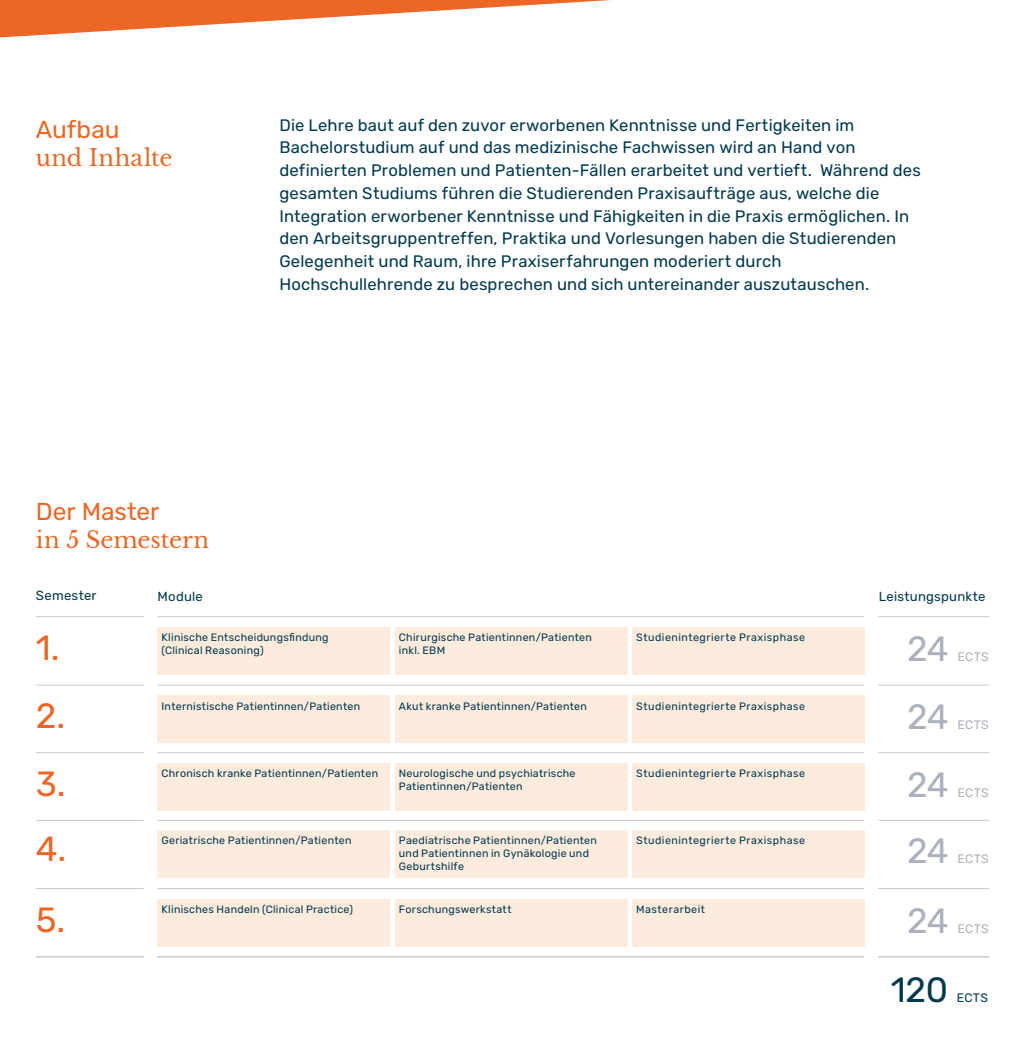
<style>
.page{position:relative;width:1029px;height:1042px;background:#fff}
.page>*{position:absolute;margin:0;border:0;box-sizing:border-box;transform-origin:0 0}
.t1{font:35px "Rubik";color:#ec6725}
.t2{font:35px "Rubik";letter-spacing:-.025em;color:#acb2bd}
.t3{font:35px "Rubik";color:#00394d}
.t4{font:24.5px "Rubik";letter-spacing:-.005em;color:#ec6725}
.t5{font:22.75px "Libre Baskerville";color:#ec6725}
.t6{font:16.62px/22.8px "Rubik";letter-spacing:.01em;color:#00394d}
.t7{font:13.12px "Rubik";letter-spacing:.02em;color:#00394d}
.t8{font:12.25px "Rubik";letter-spacing:.03em;color:#acb2bd}
.t9{font:12.25px "Rubik";color:#00394d}
.t10{font:10.67px/12.8px "Rubik";letter-spacing:.025em;color:#00394d}
.t11{font:10.67px "Rubik";letter-spacing:.045em;color:#00394d}
</style>
<div class="page">
<svg style="left:0;top:0;width:611px;height:38px"></svg>
<div style="left:157px;top:627px;width:233px;height:47px;background:#fdebde"></div>
<div style="left:157px;top:696px;width:233px;height:47px;background:#fdebde"></div>
<div style="left:157px;top:763px;width:233px;height:47px;background:#fdebde"></div>
<div style="left:157px;top:830px;width:233px;height:48px;background:#fdebde"></div>
<div style="left:157px;top:899px;width:233px;height:47px;background:#fdebde"></div>
<div style="left:395px;top:627px;width:232px;height:47px;background:#fdebde"></div>
<div style="left:395px;top:696px;width:232px;height:47px;background:#fdebde"></div>
<div style="left:395px;top:763px;width:232px;height:47px;background:#fdebde"></div>
<div style="left:395px;top:830px;width:232px;height:48px;background:#fdebde"></div>
<div style="left:395px;top:899px;width:232px;height:47px;background:#fdebde"></div>
<div style="left:632px;top:627px;width:232px;height:47px;background:#fdebde"></div>
<div style="left:632px;top:696px;width:232px;height:47px;background:#fdebde"></div>
<div style="left:632px;top:763px;width:232px;height:47px;background:#fdebde"></div>
<div style="left:632px;top:830px;width:232px;height:48px;background:#fdebde"></div>
<div style="left:632px;top:899px;width:232px;height:47px;background:#fdebde"></div>
<hr style="left:36px;top:616px;width:108px;height:1px;background:#c6cad2">
<hr style="left:878px;top:616px;width:111px;height:1px;background:#c6cad2">
<hr style="left:157px;top:616px;width:706px;height:1px;background:#c6cad2">
<hr style="left:36px;top:685px;width:108px;height:1px;background:#c6cad2">
<hr style="left:878px;top:685px;width:111px;height:1px;background:#c6cad2">
<hr style="left:157px;top:685px;width:706px;height:1px;background:#c6cad2">
<hr style="left:36px;top:752px;width:108px;height:1px;background:#c6cad2">
<hr style="left:878px;top:752px;width:111px;height:1px;background:#c6cad2">
<hr style="left:157px;top:752px;width:706px;height:1px;background:#c6cad2">
<hr style="left:36px;top:820px;width:108px;height:1px;background:#c6cad2">
<hr style="left:878px;top:820px;width:111px;height:1px;background:#c6cad2">
<hr style="left:157px;top:820px;width:706px;height:1px;background:#c6cad2">
<hr style="left:36px;top:888px;width:108px;height:1px;background:#c6cad2">
<hr style="left:878px;top:888px;width:111px;height:1px;background:#c6cad2">
<hr style="left:157px;top:888px;width:706px;height:1px;background:#c6cad2">
<hr style="left:36px;top:956px;width:108px;height:1px;background:#c6cad2">
<hr style="left:878px;top:956px;width:111px;height:1px;background:#c6cad2">
<hr style="left:157px;top:956px;width:706px;height:1px;background:#c6cad2">
<h2 class="t4" style="left:36px;top:116px;width:85px">Aufbau</h2>
<h3 class="t5" style="left:36px;top:144px;width:138px">und Inhalte</h3>
<p class="t6" style="left:279px;top:114px;width:643px">Die Lehre baut auf den zuvor erworbenen Kenntnisse und Fertigkeiten im Bachelorstudium auf und das medizinische Fachwissen wird an Hand von definierten Problemen und Patienten-Fällen erarbeitet und vertieft. Während des gesamten Studiums führen die Studierenden Praxisaufträge aus, welche die Integration erworbener Kenntnisse und Fähigkeiten in die Praxis ermöglichen. In den Arbeitsgruppentreffen, Praktika und Vorlesungen haben die Studierenden Gelegenheit und Raum, ihre Praxiserfahrungen moderiert durch Hochschullehrende zu besprechen und sich untereinander auszutauschen.</p>
<h2 class="t4" style="left:36px;top:497px;width:125px">Der Master</h2>
<h3 class="t5" style="left:36px;top:526px;width:175px">in 5 Semestern</h3>
<p class="t7" style="left:36px;top:588px;width:62px">Semester</p>
<p class="t7" style="left:157px;top:589px;width:47px">Module</p>
<p class="t7" style="left:878px;top:589px;width:108px">Leistungspunkte</p>
<p class="t10" style="left:399px;top:631px;width:194px">Chirurgische Patientinnen/Patienten inkl. EBM</p>
<p class="t10" style="left:161px;top:631px;width:168px">Klinische Entscheidungsfindung (Clinical Reasoning)</p>
<p class="t11" style="left:636px;top:631px;width:170px">Studienintegrierte Praxisphase</p>
<h1 class="t1" style="left:36px;top:628px;width:25px">1.</h1>
<h1 class="t2" style="left:907px;top:629px;width:43px">24</h1>
<p class="t8" style="left:957px;top:650px;width:33px">ECTS</p>
<p class="t10" style="left:161px;top:700px;width:200px">Internistische Patientinnen/Patienten</p>
<p class="t10" style="left:399px;top:700px;width:189px">Akut kranke Patientinnen/Patienten</p>
<p class="t11" style="left:636px;top:700px;width:170px">Studienintegrierte Praxisphase</p>
<h1 class="t1" style="left:36px;top:696px;width:31px">2.</h1>
<h1 class="t2" style="left:907px;top:697px;width:43px">24</h1>
<p class="t8" style="left:957px;top:718px;width:33px">ECTS</p>
<p class="t10" style="left:161px;top:767px;width:218px">Chronisch kranke Patientinnen/Patienten</p>
<p class="t10" style="left:399px;top:767px;width:178px">Neurologische und psychiatrische<br>Patientinnen/Patienten</p>
<p class="t11" style="left:636px;top:767px;width:170px">Studienintegrierte Praxisphase</p>
<h1 class="t1" style="left:36px;top:764px;width:31px">3.</h1>
<h1 class="t2" style="left:907px;top:765px;width:43px">24</h1>
<p class="t8" style="left:957px;top:786px;width:33px">ECTS</p>
<p class="t10" style="left:161px;top:834px;width:191px">Geriatrische Patientinnen/Patienten</p>
<p class="t10" style="left:399px;top:834px;width:199px">Paediatrische Patientinnen/Patienten und Patientinnen in Gynäkologie und<br>Geburtshilfe</p>
<p class="t10" style="left:399px;top:903px;width:114px">Forschungswerkstatt</p>
<h1 class="t1" style="left:36px;top:829px;width:32px">4.</h1>
<h1 class="t2" style="left:907px;top:831px;width:43px">24</h1>
<p class="t11" style="left:636px;top:834px;width:170px">Studienintegrierte Praxisphase</p>
<p class="t10" style="left:161px;top:903px;width:193px">Klinisches Handeln (Clinical Practice)</p>
<p class="t11" style="left:636px;top:903px;width:70px">Masterarbeit</p>
<h1 class="t1" style="left:36px;top:899px;width:31px">5.</h1>
<h1 class="t2" style="left:907px;top:901px;width:43px">24</h1>
<p class="t8" style="left:957px;top:852px;width:33px">ECTS</p>
<p class="t8" style="left:957px;top:921px;width:33px">ECTS</p>
<h1 class="t3" style="left:890px;top:970px;width:59px">120</h1>
<p class="t9" style="left:956px;top:991px;width:33px">ECTS</p>
</div>
